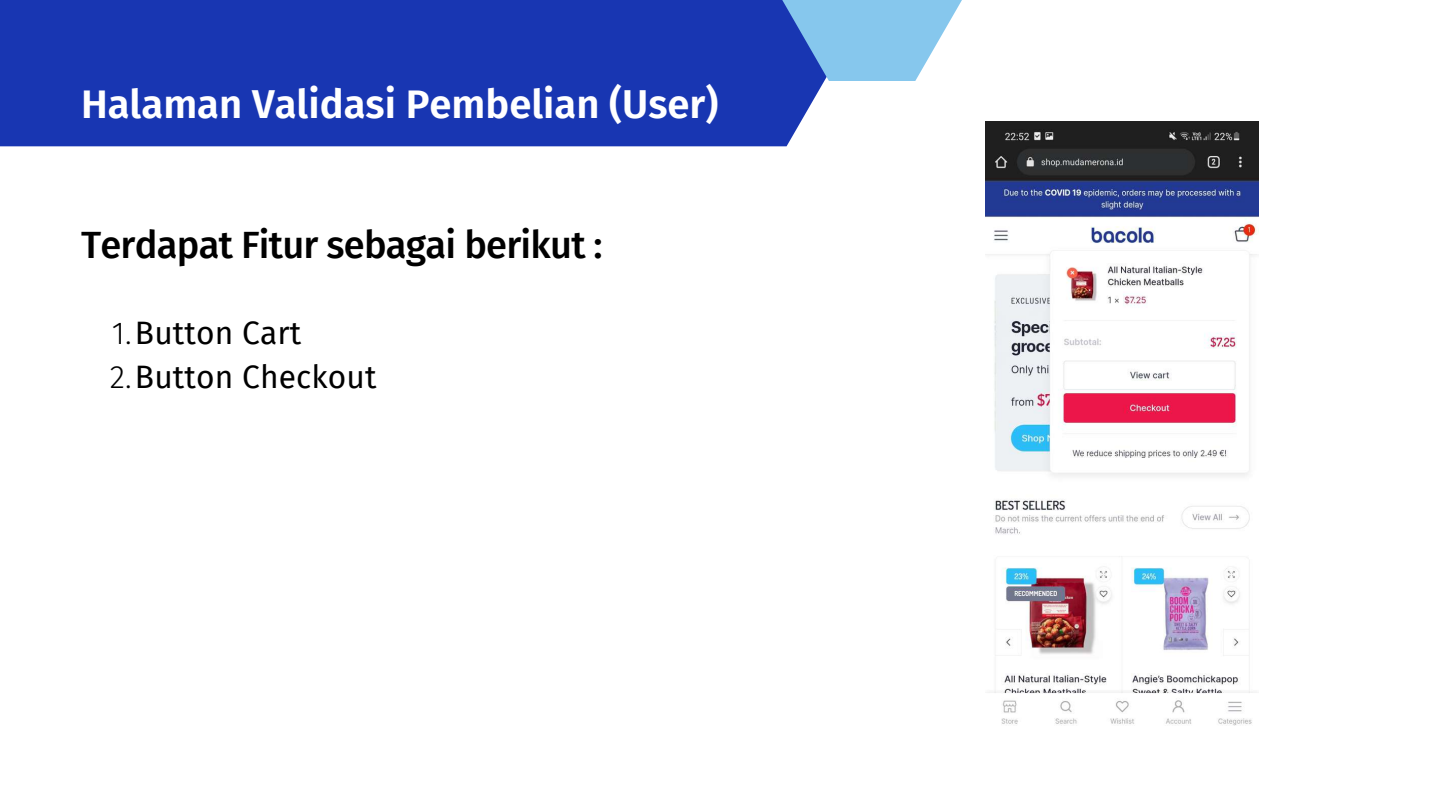
<style>
.page{position:relative;width:1440px;height:810px;background:#fff}
.page>*{position:absolute;margin:0;border:0;box-sizing:border-box;transform-origin:0 0}
.t1{font:600 40px "Fira Sans";color:#fff}
.t2{font:500 38.1px "Fira Sans";letter-spacing:-.02em;color:#000}
.t3{font:31.7px/43.8px "Fira Sans";letter-spacing:.005em;color:#000}
.s1{font-weight:300}
</style>
<div class="page">
<div style="left:0;top:0;width:825px;height:146px;background:#1836b2"></div>
<svg style="left:747px;top:0;width:215px;height:81px;background:#75a5de"></svg>
<img style="left:986px;top:122px;width:273px;height:604px">
<p class="t1" style="left:81px;top:81px;width:639px">Halaman Validasi Pembelian (User)</p>
<p class="t2" style="left:81px;top:223px;width:523px">Terdapat Fitur sebagai berikut :</p>
<p class="t3" style="left:110px;top:312px;width:268px"><span class="s1">1.</span>Button Cart<br><span class="s1">2.</span>Button Checkout</p>
</div>
